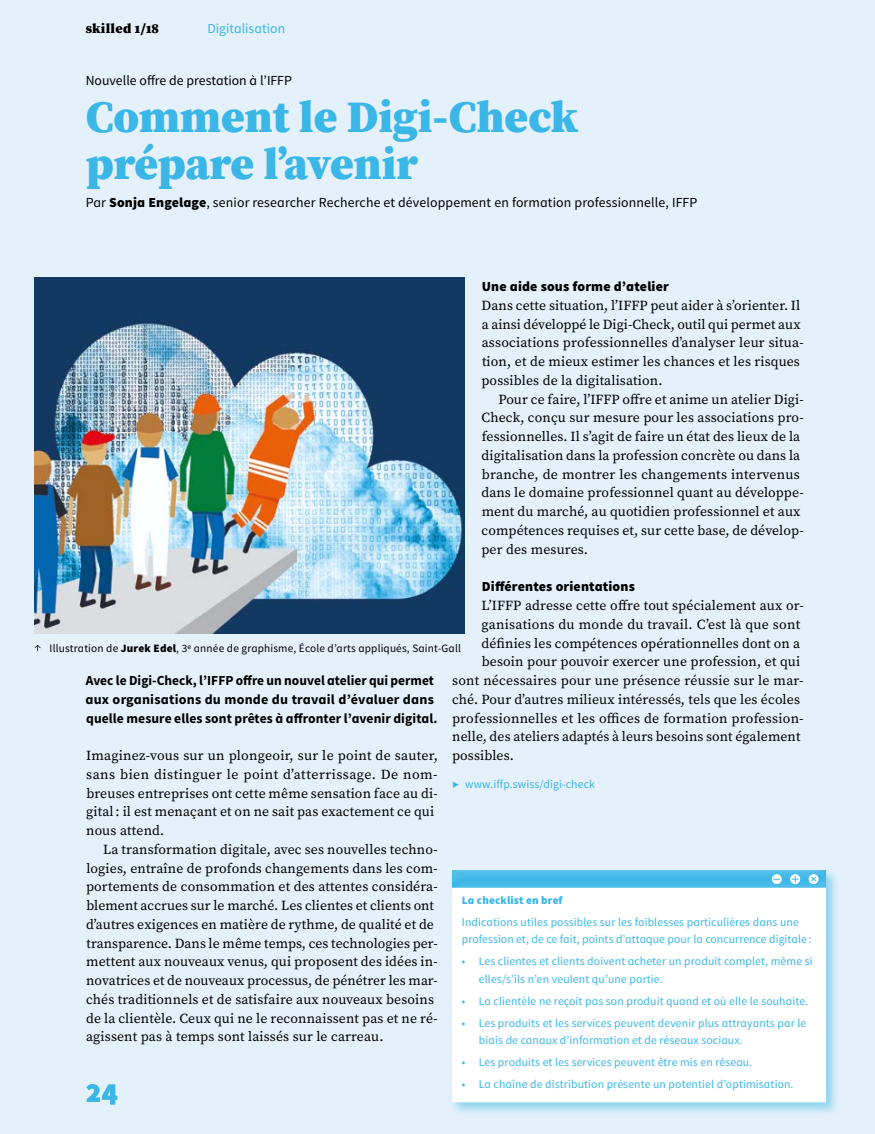
<style>
.page{position:relative;width:875px;height:1134px;background:#fff}
.page>*{position:absolute;margin:0;border:0;box-sizing:border-box;transform-origin:0 0}
.H1-Titel-Artikel{font:900 45px/46.8px "Source Serif Pro";color:#3ab6e7}
.t1{font:900 30px "Source Sans Pro";color:#3ab6e7}
.P-Lauftext{font:13.8px/18.8px "Source Serif Pro";letter-spacing:.01em;color:#000}
.P-Lauftext-ohne-Einz{font:13.8px/18.8px "Source Serif Pro";letter-spacing:.01em;color:#000}
.P-Lead{font:700 13.8px/18.8px "Source Sans Pro";letter-spacing:.005em;color:#000}
.Autor_Nachrichten_AL{font:13.8px "Source Sans Pro";letter-spacing:.01em;color:#000}
.P-Zwischentitel{font:900 13.8px "Source Sans Pro";letter-spacing:.01em;color:#000}
.P-Obertitel{font:13.8px "Source Sans Pro";color:#000}
.H2-Kolumnentitel{font:13.8px "Source Sans Pro";color:#3ab6e7}
.H2-Kolumnentitel-2{font:900 13.8px "Source Serif Pro";letter-spacing:.02em;color:#000}
.P-Info-Box{font:11.7px/17.2px "Source Sans Pro";letter-spacing:.01em;color:#3ab6e7}
.P-Infos-nach-Text{font:11.7px "Source Sans Pro";letter-spacing:.01em;color:#3ab6e7}
.t2{font:11.25px "Source Sans Pro";letter-spacing:.015em;color:#000}
.P-Info-Box-Titel{font:900 11.25px "Source Sans Pro";letter-spacing:.01em;color:#3ab6e7}
.s1{font-weight:900}
</style>
<div class="page">
<div style="left:0;top:0;width:874px;height:1134px;background:#e4f1fa"></div>
<img style="left:35px;top:277px;width:429px;height:356px">
<svg style="left:35px;top:645px;width:6px;height:6px"></svg>
<div style="left:449px;top:868px;width:391px;height:249px;background:#3ab6e7;opacity:.5"></div>
<div style="left:452px;top:886px;width:373px;height:215px;background:#fff"></div>
<div style="left:452px;top:886px;width:373px;height:216px;border:2px solid #fff"></div>
<div style="left:440px;top:859px;width:397px;height:30px;background:#fff;opacity:.5"></div>
<svg style="left:758px;top:863px;width:18px;height:22px"></svg>
<svg style="left:776px;top:863px;width:19px;height:22px"></svg>
<svg style="left:795px;top:863px;width:37px;height:22px"></svg>
<svg style="left:809px;top:875px;width:7px;height:7px"></svg>
<svg style="left:791px;top:876px;width:7px;height:6px"></svg>
<h2 class="H2-Kolumnentitel-2" style="left:86px;top:21px;width:75px">skilled 1/18</h2>
<h2 class="H2-Kolumnentitel" style="left:207px;top:20px;width:79px">Digitalisation</h2>
<p class="P-Obertitel" style="left:86px;top:72px;width:208px">Nouvelle offre de prestation à l’IFFP</p>
<h1 class="H1-Titel-Artikel" style="left:86px;top:95px;width:494px">Comment le Digi-Check prépare l’avenir</h1>
<p class="Autor_Nachrichten_AL" style="left:86px;top:194px;width:613px">Par <span class="s1">Sonja Engelage</span>, senior researcher Recherche et développement en formation professionnelle, IFFP</p>
<p class="P-Zwischentitel" style="left:481px;top:277px;width:188px">Une aide sous forme d’atelier</p>
<p class="P-Lauftext-ohne-Einz" style="left:481px;top:296px;width:323px">Dans cette situation, l’IFFP peut aider à s’orienter. Il a ainsi développé le Digi-Check, outil qui permet aux associations professionnelles d’analyser leur situa&shy;tion, et de mieux estimer les chances et les risques possibles de la digitalisation.</p>
<p class="P-Lauftext" style="left:481px;top:390px;width:323px;text-indent:17px">Pour ce faire, l’IFFP offre et anime un atelier Digi-Check, conçu sur mesure pour les associations pro&shy;fessionnelles. Il s’agit de faire un état des lieux de la digitalisation dans la profession concrète ou dans la branche, de montrer les changements intervenus dans le domaine professionnel quant au développe&shy;ment du marché, au quotidien professionnel et aux compétences requises et, sur cette base, de dévelop&shy;per des mesures.</p>
<p class="P-Zwischentitel" style="left:482px;top:577px;width:154px">Différentes orientations</p>
<p class="P-Lauftext-ohne-Einz" style="left:481px;top:596px;width:323px">L’IFFP adresse cette offre tout spécialement aux or-</p>
<p class="P-Lauftext-ohne-Einz" style="left:481px;top:615px;width:320px">ganisations du monde du travail. C’est là que sont</p>
<p class="P-Lauftext-ohne-Einz" style="left:481px;top:633px;width:320px">définies les compétences opérationnelles dont on a</p>
<p class="P-Lauftext-ohne-Einz" style="left:481px;top:652px;width:320px">besoin pour pouvoir exercer une profession, et qui</p>
<p class="P-Lauftext-ohne-Einz" style="left:452px;top:671px;width:353px">sont nécessaires pour une présence réussie sur le mar-</p>
<p class="P-Lauftext-ohne-Einz" style="left:452px;top:690px;width:349px">ché. Pour d’autres milieux intéressés, tels que les écoles</p>
<p class="P-Lauftext-ohne-Einz" style="left:452px;top:708px;width:353px">professionnelles et les offices de formation profession-</p>
<p class="P-Lauftext-ohne-Einz" style="left:452px;top:727px;width:349px">nelle, des ateliers adaptés à leurs besoins sont également</p>
<p class="P-Lauftext-ohne-Einz" style="left:452px;top:746px;width:63px">possibles.</p>
<p class="P-Infos-nach-Text" style="left:452px;top:777px;width:144px">▶ www.iffp.swiss/digi-check</p>
<p class="t2" style="left:50px;top:641px;width:412px">Illustration de <span class="s1">Jurek Edel</span>, 3ᵉ année de graphisme, École d’arts appliqués, Saint-Gall</p>
<p class="P-Lead" style="left:85px;top:671px;width:353px">Avec le Digi-Check, l’IFFP offre un nouvel atelier qui permet aux organisations du monde du travail d’évaluer dans quelle mesure elles sont prêtes à affronter l’avenir digital.</p>
<p class="P-Lauftext-ohne-Einz" style="left:86px;top:746px;width:353px">Imaginez-vous sur un plongeoir, sur le point de sauter, sans bien distinguer le point d’atterrissage. De nom&shy;breuses entreprises ont cette même sensation face au di&shy;gital: il est menaçant et on ne sait pas exactement ce qui nous attend.</p>
<p class="P-Lauftext" style="left:86px;top:840px;width:353px;text-indent:17px">La transformation digitale, avec ses nouvelles techno&shy;logies, entraîne de profonds changements dans les com&shy;portements de consommation et des attentes considéra&shy;blement accrues sur le marché. Les clientes et clients ont d’autres exigences en matière de rythme, de qualité et de transparence. Dans le même temps, ces technologies per&shy;mettent aux nouveaux venus, qui proposent des idées in&shy;novatrices et de nouveaux processus, de pénétrer les mar&shy;chés traditionnels et de satisfaire aux nouveaux besoins de la clientèle. Ceux qui ne le reconnaissent pas et ne ré&shy;agissent pas à temps sont laissés sur le carreau.</p>
<h6 class="P-Info-Box-Titel" style="left:462px;top:893px;width:102px">La checklist en bref</h6>
<p class="P-Info-Box" style="left:462px;top:914px;width:351px">Indications utiles possibles sur les faiblesses particulières dans une profession et, de ce fait, points d’attaque pour la concurrence digitale :</p>
<p class="P-Info-Box" style="left:479px;top:953px;width:335px;text-indent:-17px">• Les clientes et clients doivent acheter un produit complet, même si elles/s’ils n’en veulent qu’une partie.</p>
<p class="P-Info-Box" style="left:462px;top:992px;width:347px">• La clientèle ne reçoit pas son produit quand et où elle le souhaite.</p>
<p class="P-Info-Box" style="left:479px;top:1014px;width:329px;text-indent:-17px">• Les produits et les services peuvent devenir plus attrayants par le biais de canaux d’information et de réseaux sociaux.</p>
<p class="P-Info-Box" style="left:462px;top:1053px;width:292px">• Les produits et les services peuvent être mis en réseau.</p>
<p class="P-Info-Box" style="left:462px;top:1075px;width:333px">• La chaîne de distribution présente un potentiel d’optimisation.</p>
<h2 class="t1" style="left:86px;top:1072px;width:34px">24</h2>
</div>
